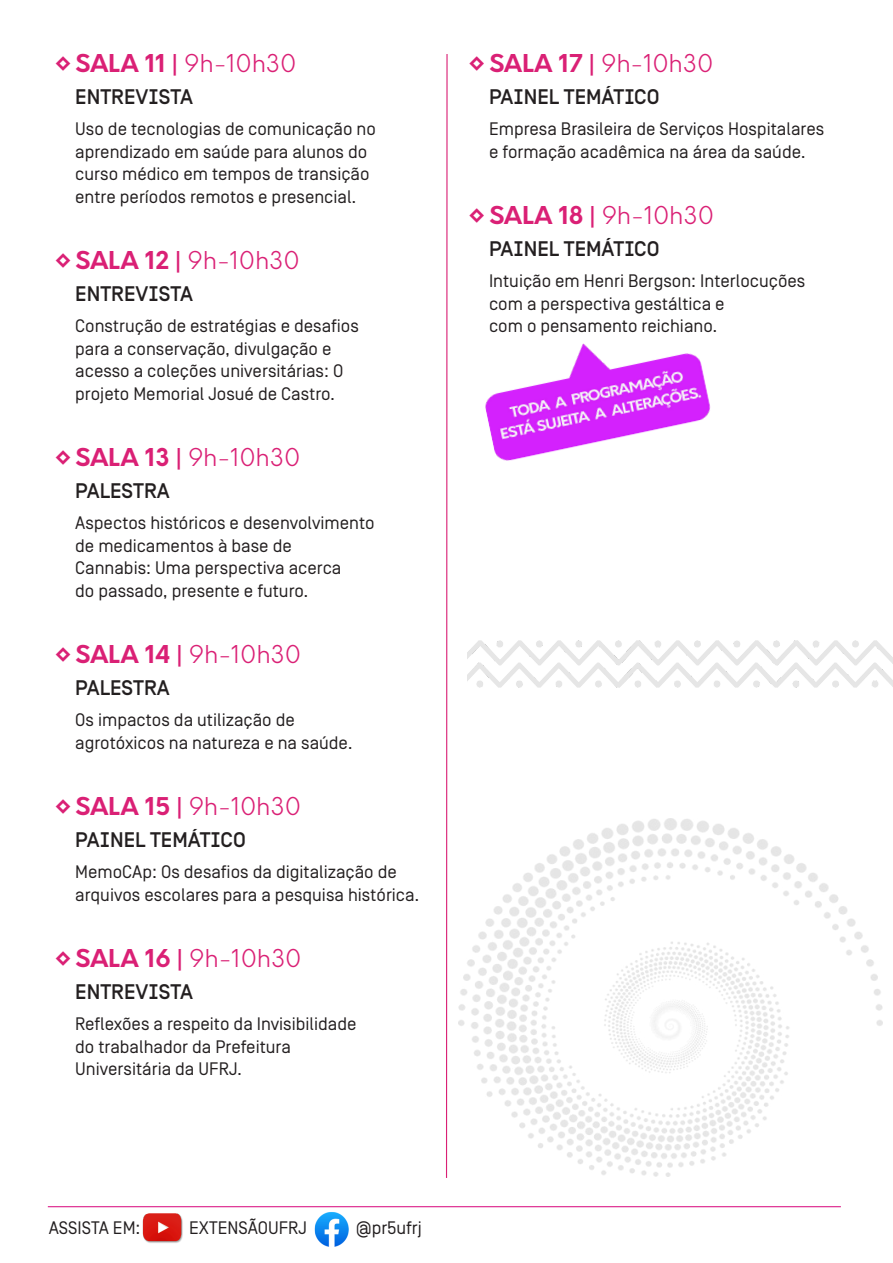
<style>
.page{position:relative;width:893px;height:1263px;background:#fff}
.page>*{position:absolute;margin:0;border:0;box-sizing:border-box;transform-origin:0 0}
.t1{font:700 24px "Orkney";color:#da2075}
._2_-_MODALIDADE{font:21px "Simplon Oi Headline";color:#231f20}
._3_-_TEXTO{font:18px/22.5px "Simplon BP";color:#231f20}
.s1{font-weight:300}
</style>
<div class="page">
<img style="left:142px;top:1213px;width:41px;height:30px">
<img style="left:314px;top:1212px;width:35px;height:35px">
<hr style="left:48px;top:1206px;width:793px;height:1px;background:#dc208a">
<svg style="left:446px;top:54px;width:2px;height:1124px;background:#e980b0"></svg>
<img style="left:485px;top:343px;width:226px;height:118px">
<img style="left:468px;top:640px;width:425px;height:48px">
<img style="left:458px;top:819px;width:424px;height:358px">
<p class="t1" style="left:54px;top:47px;width:244px">◊SALA 11 | <span class="s1">9h-10h30</span></p>
<p class="_2_-_MODALIDADE" style="left:75px;top:85px;width:119px">ENTREVISTA</p>
<p class="_3_-_TEXTO" style="left:75px;top:118px;width:302px">Uso de tecnologias de comunicação no aprendizado em saúde para alunos do curso médico em tempos de transição entre períodos remotos e presencial.</p>
<p class="t1" style="left:54px;top:244px;width:247px">◊SALA 12 | <span class="s1">9h-10h30</span></p>
<p class="_2_-_MODALIDADE" style="left:75px;top:282px;width:119px">ENTREVISTA</p>
<p class="_3_-_TEXTO" style="left:75px;top:315px;width:285px">Construção de estratégias e desafios para a conservação, divulgação e acesso a coleções universitárias: O projeto Memorial Josué de Castro.</p>
<p class="t1" style="left:54px;top:441px;width:248px">◊SALA 13 | <span class="s1">9h-10h30</span></p>
<p class="_2_-_MODALIDADE" style="left:75px;top:479px;width:96px">PALESTRA</p>
<p class="_3_-_TEXTO" style="left:75px;top:512px;width:301px">Aspectos históricos e desenvolvimento de medicamentos à base de<br>Cannabis: Uma perspectiva acerca<br>do passado, presente e futuro.</p>
<p class="t1" style="left:54px;top:638px;width:249px">◊SALA 14 | <span class="s1">9h-10h30</span></p>
<p class="_2_-_MODALIDADE" style="left:75px;top:676px;width:96px">PALESTRA</p>
<p class="_3_-_TEXTO" style="left:75px;top:709px;width:279px">Os impactos da utilização de agrotóxicos na natureza e na saúde.</p>
<p class="t1" style="left:54px;top:790px;width:249px">◊SALA 15 | <span class="s1">9h-10h30</span></p>
<p class="_2_-_MODALIDADE" style="left:75px;top:828px;width:172px">PAINEL TEMÁTICO</p>
<p class="_3_-_TEXTO" style="left:75px;top:861px;width:346px">MemoCAp: Os desafios da digitalização de arquivos escolares para a pesquisa histórica.</p>
<p class="t1" style="left:54px;top:942px;width:249px">◊SALA 16 | <span class="s1">9h-10h30</span></p>
<p class="_2_-_MODALIDADE" style="left:75px;top:980px;width:119px">ENTREVISTA</p>
<p class="_3_-_TEXTO" style="left:75px;top:1013px;width:283px">Reflexões a respeito da Invisibilidade do trabalhador da Prefeitura<br>Universitária da UFRJ.</p>
<p class="t1" style="left:468px;top:47px;width:247px">◊SALA 17 | <span class="s1">9h-10h30</span></p>
<p class="_2_-_MODALIDADE" style="left:489px;top:85px;width:172px">PAINEL TEMÁTICO</p>
<p class="_3_-_TEXTO" style="left:489px;top:118px;width:337px">Empresa Brasileira de Serviços Hospitalares e formação acadêmica na área da saúde.</p>
<p class="t1" style="left:468px;top:199px;width:248px">◊SALA 18 | <span class="s1">9h-10h30</span></p>
<p class="_2_-_MODALIDADE" style="left:489px;top:237px;width:172px">PAINEL TEMÁTICO</p>
<p class="_3_-_TEXTO" style="left:489px;top:270px;width:318px">Intuição em Henri Bergson: Interlocuções com a perspectiva gestáltica e<br>com o pensamento reichiano.</p>
<p class="_3_-_TEXTO" style="left:49px;top:1216px;width:93px">ASSISTA EM:</p>
<p class="_3_-_TEXTO" style="left:189px;top:1216px;width:119px">EXTENSÃOUFRJ</p>
<p class="_3_-_TEXTO" style="left:356px;top:1216px;width:68px">@pr5ufrj</p>
</div>
